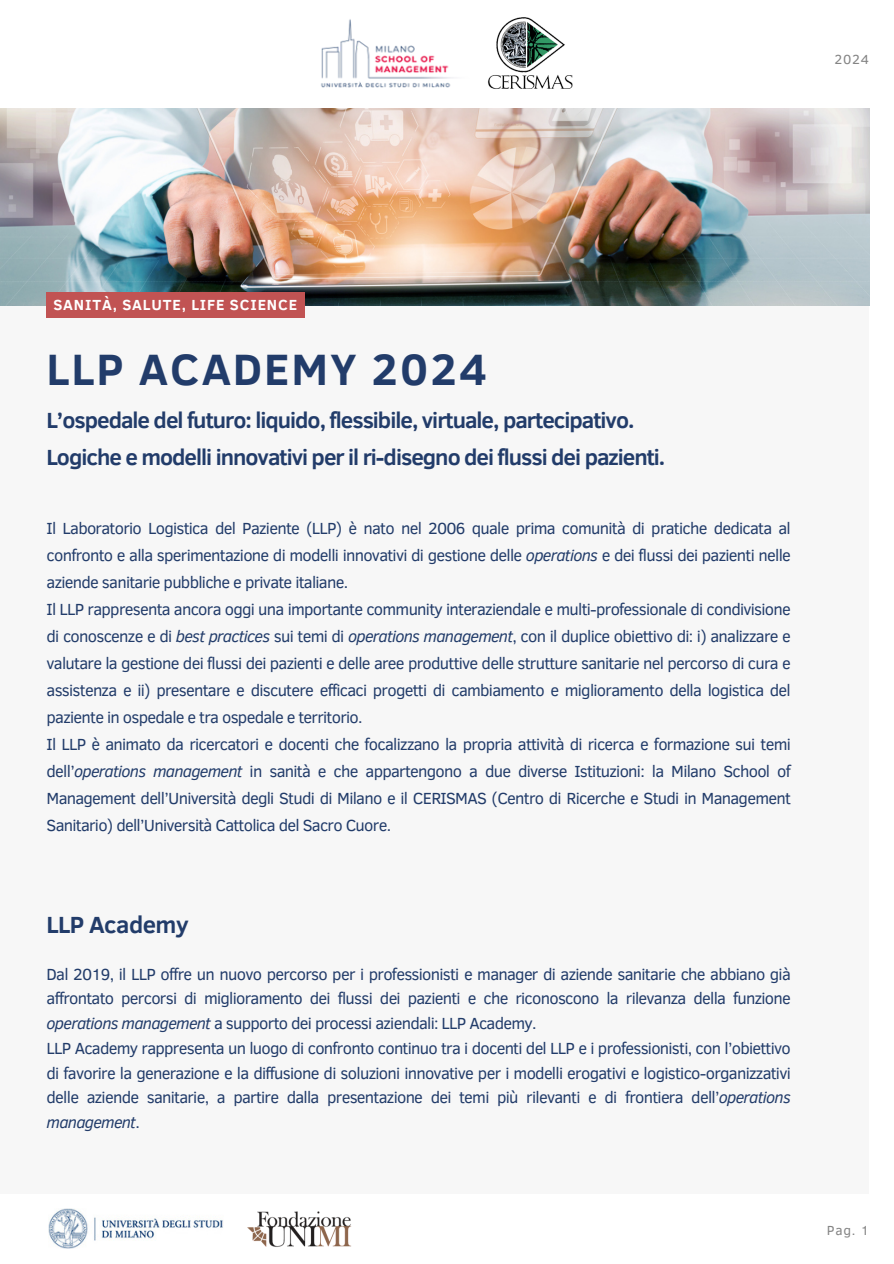
<style>
.page{position:relative;width:894px;height:1264px;background:#fff}
.page>*{position:absolute;margin:0;border:0;box-sizing:border-box;transform-origin:0 0}
.t1{font:700 45px "Clear Sans";letter-spacing:.05em;color:#223c6a}
.t2{font:700 24px "Clear Sans";letter-spacing:-.02em;color:#223c6a}
.t3{font:700 22.5px/37.2px "Clear Sans";letter-spacing:-.045em;color:#223c6a}
.t4{font:16.5px/27px "Clear Sans";letter-spacing:-.045em;color:#223c6a}
.t5{font:700 15px "Clear Sans";letter-spacing:.06em;color:#fff}
.t6{font:13.5px "Clear Sans";letter-spacing:.06em;color:#848484}
.s1{font-style:italic}
</style>
<div class="page">
<div style="left:1px;top:108px;width:867px;height:1085px;background:#f7f7f7"></div>
<img style="left:0;top:108px;width:868px;height:197px">
<img style="left:48px;top:1208px;width:175px;height:40px">
<img style="left:247px;top:1211px;width:105px;height:36px">
<div style="left:47px;top:292px;width:258px;height:26px;background:#c15353"></div>
<img style="left:321px;top:19px;width:132px;height:68px">
<img style="left:488px;top:17px;width:85px;height:72px">
<h4 class="t6" style="left:834px;top:50px;width:36px">2024</h4>
<p class="t5" style="left:53px;top:294px;width:245px">SANITÀ, SALUTE, LIFE SCIENCE</p>
<h2 class="t1" style="left:47px;top:336px;width:442px">LLP ACADEMY 2024</h2>
<p class="t3" style="left:47px;top:400px;width:620px">L’ospedale del futuro: liquido, flessibile, virtuale, partecipativo.<br>Logiche e modelli innovativi per il ri-disegno dei flussi dei pazienti.</p>
<p class="t4" style="left:47px;top:513px;width:745px">Il Laboratorio Logistica del Paziente (LLP) è nato nel 2006 quale prima comunità di pratiche dedicata al confronto e alla sperimentazione di modelli innovativi di gestione delle <span class="s1">operations</span> e dei flussi dei pazienti nelle aziende sanitarie pubbliche e private italiane.<br>Il LLP rappresenta ancora oggi una importante community interaziendale e multi-professionale di condivisione di conoscenze e di <span class="s1">best practices</span> sui temi di <span class="s1">operations management</span>, con il duplice obiettivo di: i) analizzare e valutare la gestione dei flussi dei pazienti e delle aree produttive delle strutture sanitarie nel percorso di cura e assistenza e ii) presentare e discutere efficaci progetti di cambiamento e miglioramento della logistica del paziente in ospedale e tra ospedale e territorio.<br>Il LLP è animato da ricercatori e docenti che focalizzano la propria attività di ricerca e formazione sui temi dell’<span class="s1">operations management</span> in sanità e che appartengono a due diverse Istituzioni: la Milano School of Management dell’Università degli Studi di Milano e il CERISMAS (Centro di Ricerche e Studi in Management Sanitario) dell’Università Cattolica del Sacro Cuore.</p>
<h4 class="t2" style="left:47px;top:907px;width:144px">LLP Academy</h4>
<h2 class="t4" style="left:47px;top:960px;width:745px;line-height:24.8px">Dal 2019, il LLP offre un nuovo percorso per i professionisti e manager di aziende sanitarie che abbiano già affrontato percorsi di miglioramento dei flussi dei pazienti e che riconoscono la rilevanza della funzione <span class="s1">operations management</span> a supporto dei processi aziendali: LLP Academy.<br>LLP Academy rappresenta un luogo di confronto continuo tra i docenti del LLP e i professionisti, con l’obiettivo di favorire la generazione e la diffusione di soluzioni innovative per i modelli erogativi e logistico-organizzativi delle aziende sanitarie, a partire dalla presentazione dei temi più rilevanti e di frontiera dell’<span class="s1">operations management</span>.</h2>
<p class="t6" style="left:826px;top:1220px;width:44px">Pag. 1</p>
</div>
